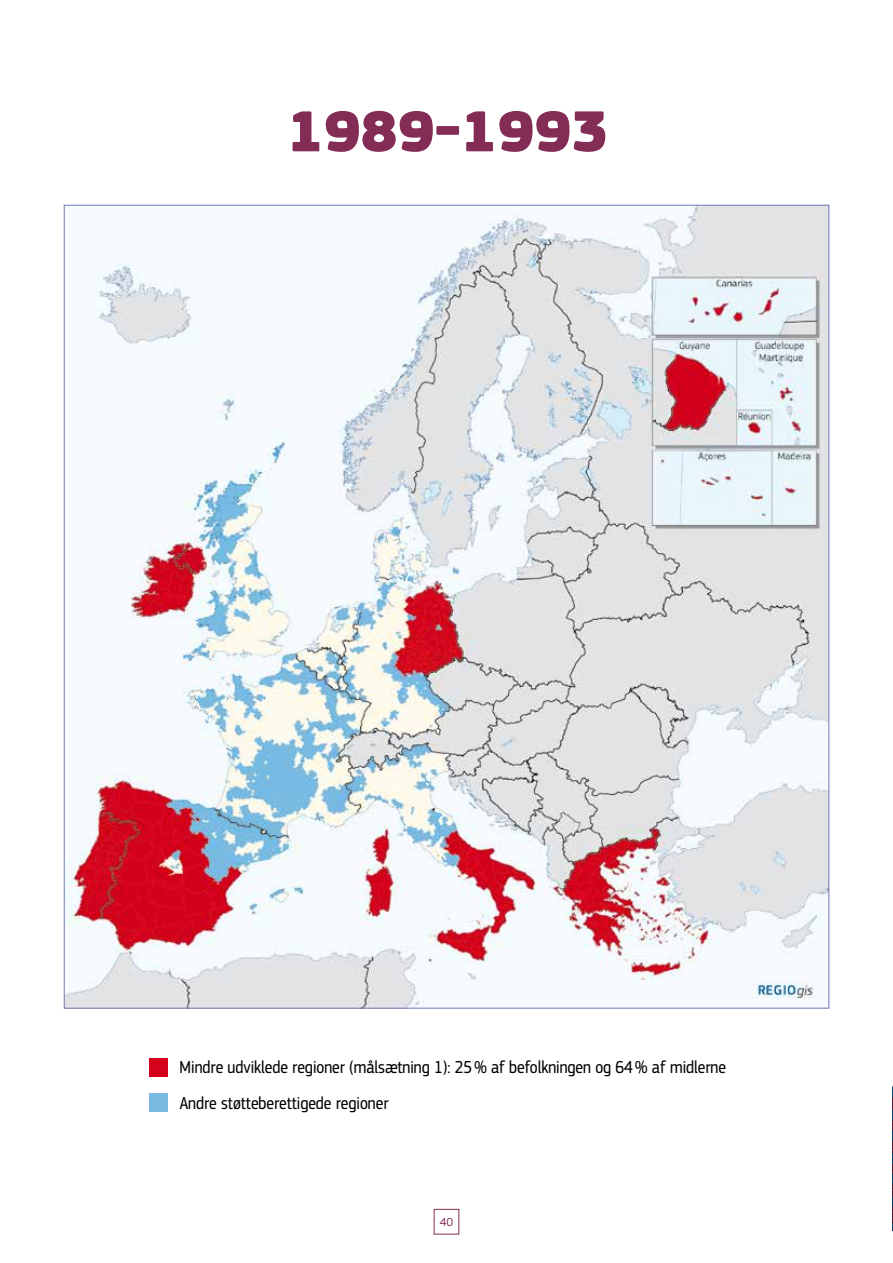
<style>
.page{position:relative;width:893px;height:1263px;background:#fff}
.page>*{position:absolute;margin:0;border:0;box-sizing:border-box;transform-origin:0 0}
.t1{font:900 60px "EC Square Sans Pro";color:#832c55}
.t2{font:18px/35.2px "EC Square Sans Cond Pro";color:#000}
.t3{font:12px "EC Square Sans Pro";color:#832c55}
</style>
<div class="page">
<div style="left:150px;top:1093px;width:18px;height:18px;background:#78bae2"></div>
<div style="left:150px;top:1059px;width:18px;height:18px;background:#d4021d"></div>
<img style="left:66px;top:207px;width:761px;height:799px">
<svg style="left:892px;top:1086px;width:1px;height:145px"></svg>
<h1 class="t1" style="left:287px;top:94px;width:323px">1989-1993</h1>
<p class="t2" style="left:180px;top:1050px;width:548px">Mindre udviklede regioner (målsætning 1): 25% af befolkningen og 64% af midlerne<br>Andre støtteberettigede regioner</p>
<p class="t3" style="left:440px;top:1215px;width:15px">40</p>
</div>
